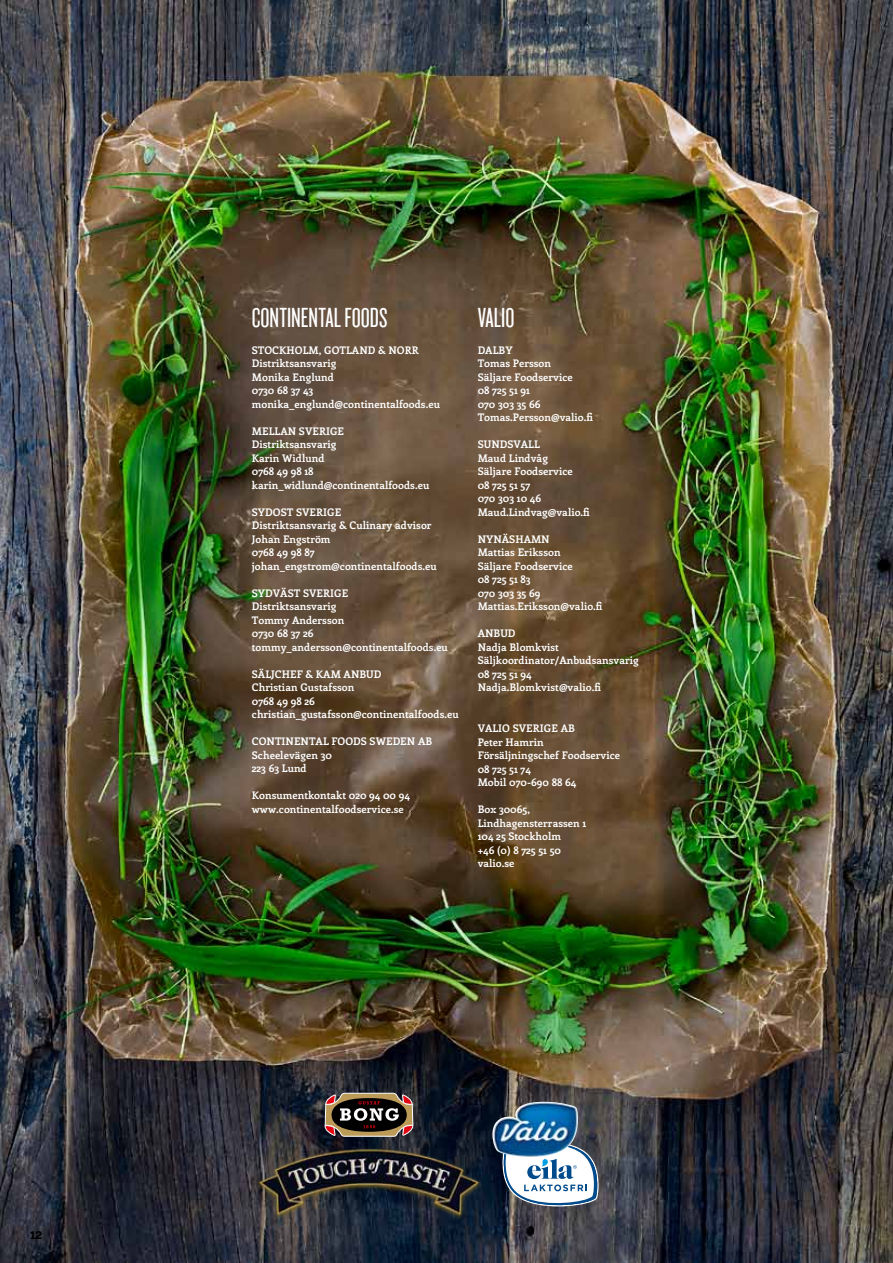
<style>
.page{position:relative;width:893px;height:1263px;background:#fff}
.page>*{position:absolute;margin:0;border:0;box-sizing:border-box;transform-origin:0 0}
.t1{font:28.5px "Knockout HTF27 Junior Bantamwt";letter-spacing:.005em;color:#fff}
.t2{font:700 15px "Enriqueta";color:#000}
.t3{font:700 10.5px/13.5px "Enriqueta";color:#fff}
</style>
<div class="page">
<img style="left:0;top:0;width:893px;height:1263px">
<svg style="left:325px;top:1093px;width:88px;height:43px;background:#6b5646"></svg>
<img style="left:253px;top:1145px;width:232px;height:77px">
<svg style="left:502px;top:1140px;width:97px;height:66px"></svg>
<img style="left:492px;top:1102px;width:86px;height:55px">
<h2 class="t2" style="left:30px;top:1222px;width:14px">12</h2>
<h1 class="t1" style="left:252px;top:303px;width:136px">CONTINENTAL FOODS</h1>
<p class="t3" style="left:252px;top:343px;width:190px">Stockholm, Gotland &amp; Norr<br>Distriktsansvarig<br>Monika Englund<br>0730 68 37 43 monika_englund@continentalfoods.eu</p>
<p class="t3" style="left:252px;top:424px;width:179px">Mellan Sverige<br>Distriktsansvarig<br>Karin Widlund<br>0768 49 98 18 karin_widlund@continentalfoods.eu</p>
<p class="t3" style="left:252px;top:505px;width:186px">Sydost Sverige<br>Distriktsansvarig &amp; Culinary advisor<br>Johan Engström<br>0768 49 98 87 johan_engstrom@continentalfoods.eu</p>
<p class="t3" style="left:252px;top:586px;width:198px">Sydväst Sverige<br>Distriktsansvarig<br>Tommy Andersson<br>0730 68 37 26 tommy_andersson@continentalfoods.eu</p>
<p class="t3" style="left:252px;top:667px;width:74px">Säljchef &amp; KAM</p>
<p class="t3" style="left:252px;top:667px;width:208px;text-indent:92px">Anbud<br>Christian Gustafsson<br>0768 49 98 26 christian_gustafsson@continentalfoods.eu</p>
<p class="t3" style="left:252px;top:734px;width:182px">Continental Foods Sweden AB<br>Scheelevägen 30<br>223 63 Lund</p>
<p class="t3" style="left:252px;top:788px;width:160px">Konsumentkontakt 020 94 00 94 www.continentalfoodservice.se</p>
<h1 class="t1" style="left:478px;top:303px;width:24px">VALIO</h1>
<p class="t3" style="left:478px;top:343px;width:117px">Dalby<br>Tomas Persson<br>Säljare Foodservice<br>08 725 51 91<br>070 303 35 66<br>Tomas.Persson@valio.fi</p>
<p class="t3" style="left:478px;top:437px;width:114px">Sundsvall<br>Maud Lindvåg<br>Säljare Foodservice<br>08 725 51 57<br>070 303 10 46<br>Maud.Lindvag@valio.fi</p>
<p class="t3" style="left:478px;top:532px;width:126px">Nynäshamn<br>Mattias Eriksson<br>Säljare Foodservice<br>08 725 51 83<br>070 303 35 69<br>Mattias.Eriksson@valio.fi</p>
<p class="t3" style="left:478px;top:626px;width:163px">Anbud<br>Nadja Blomkvist<br>Säljkoordinator/Anbudsansvarig<br>08 725 51 94<br>Nadja.Blomkvist@valio.fi</p>
<p class="t3" style="left:478px;top:721px;width:15px">VALIO</p>
<p class="t3" style="left:513px;top:721px;width:21px">SVERIGE</p>
<p class="t3" style="left:561px;top:721px;width:16px">AB</p>
<p class="t3" style="left:478px;top:734px;width:144px">Peter Hamrin<br>Försäljningschef Foodservice<br>08 725 51 74<br>Mobil 070-690 88 64</p>
<p class="t3" style="left:478px;top:802px;width:110px">Box 30065,<br>Lindhagensterrassen 1<br>104 25 Stockholm<br>+46 (0) 8 725 51 50 valio.se</p>
</div>
